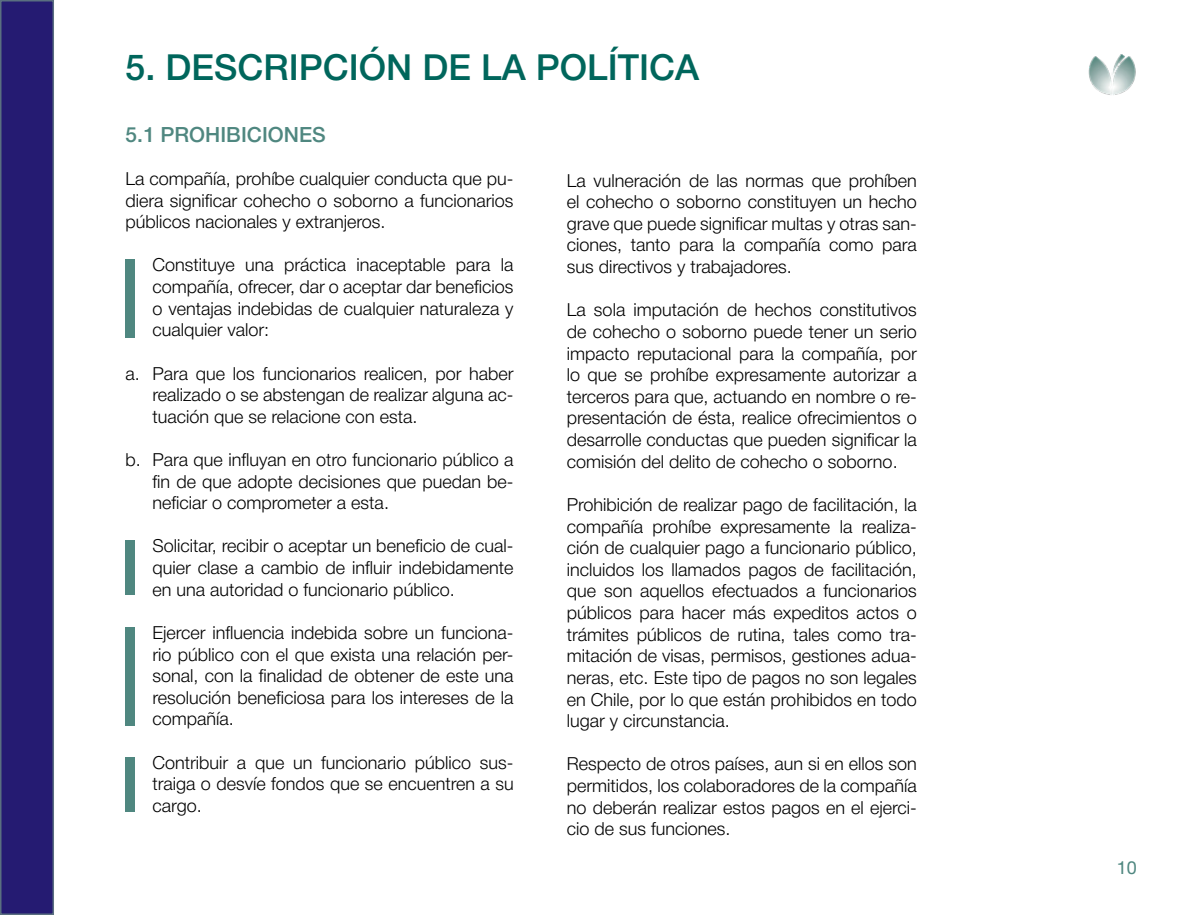
<style>
.page{position:relative;width:1191px;height:915px;background:#fff}
.page>*{position:absolute;margin:0;border:0;box-sizing:border-box;transform-origin:0 0}
.t1{font:500 36px "Helvetica Neue";color:#00665c}
.t2{font:500 21px "Helvetica Neue";color:#4f8780}
.t3{font:300 18px/21.6px "Helvetica Neue";color:#000;text-align:justify}
.t4{font:18px "Helvetica Neue";color:#4f8780}
</style>
<div class="page">
<div style="left:0;top:0;width:54px;height:914px;background:#251b72;border:2px solid #5a6f80"></div>
<img style="left:1088px;top:54px;width:48px;height:41px">
<div style="left:125px;top:259px;width:10px;height:79px;background:#4f8780"></div>
<div style="left:125px;top:540px;width:10px;height:54px;background:#4f8780"></div>
<div style="left:125px;top:757px;width:10px;height:54px;background:#4f8780"></div>
<div style="left:125px;top:626px;width:10px;height:99px;background:#4f8780"></div>
<h1 class="t1" style="left:125px;top:38px;width:575px">5. DESCRIPCIÓN DE LA POLÍTICA</h1>
<p class="t2" style="left:125px;top:117px;width:202px">5.1 PROHIBICIONES</p>
<p class="t3" style="left:125px;top:166px;width:390px">La compañía, prohíbe cualquier conducta que pu&shy;diera significar cohecho o soborno a funcionarios públicos nacionales y extranjeros.</p>
<p class="t3" style="left:152px;top:253px;width:362px;text-indent:-27px">• Constituye una práctica inaceptable para la compañía, ofrecer, dar o aceptar dar beneficios o ventajas indebidas de cualquier naturaleza y cualquier valor:</p>
<p class="t3" style="left:152px;top:361px;width:363px;text-indent:-27px">a. Para que los funcionarios realicen, por haber realizado o se abstengan de realizar alguna ac&shy;tuación que se relacione con esta.</p>
<p class="t3" style="left:152px;top:447px;width:363px;text-indent:-27px">b. Para que influyan en otro funcionario público a fin de que adopte decisiones que puedan be&shy;neficiar o comprometer a esta.</p>
<p class="t3" style="left:152px;top:533px;width:362px;text-indent:-27px">• Solicitar, recibir o aceptar un beneficio de cual&shy;quier clase a cambio de influir indebidamente en una autoridad o funcionario público.</p>
<p class="t3" style="left:152px;top:620px;width:363px;text-indent:-27px">• Ejercer influencia indebida sobre un funciona&shy;rio público con el que exista una relación per&shy;sonal, con la finalidad de obtener de este una resolución beneficiosa para los intereses de la compañía.</p>
<p class="t3" style="left:152px;top:749px;width:363px;text-indent:-27px">• Contribuir a que un funcionario público sus&shy;traiga o desvíe fondos que se encuentren a su cargo.</p>
<p class="t3" style="left:567px;top:168px;width:351px">La vulneración de las normas que prohíben el cohecho o soborno constituyen un hecho grave que puede significar multas y otras san&shy;ciones, tanto para la compañía como para sus directivos y trabajadores.</p>
<p class="t3" style="left:567px;top:298px;width:351px">La sola imputación de hechos constitutivos de cohecho o soborno puede tener un serio impacto reputacional para la compañía, por lo que se prohíbe expresamente autorizar a terceros para que, actuando en nombre o re&shy;presentación de ésta, realice ofrecimientos o desarrolle conductas que pueden significar la comisión del delito de cohecho o soborno.</p>
<p class="t3" style="left:567px;top:492px;width:351px">Prohibición de realizar pago de facilitación, la compañía prohíbe expresamente la realiza&shy;ción de cualquier pago a funcionario público, incluidos los llamados pagos de facilitación, que son aquellos efectuados a funcionarios públicos para hacer más expeditos actos o trámites públicos de rutina, tales como tra&shy;mitación de visas, permisos, gestiones adua&shy;neras, etc. Este tipo de pagos no son legales en Chile, por lo que están prohibidos en todo lugar y circunstancia.</p>
<p class="t3" style="left:567px;top:751px;width:351px">Respecto de otros países, aun si en ellos son permitidos, los colaboradores de la compañía no deberán realizar estos pagos en el ejerci&shy;cio de sus funciones.</p>
<p class="t4" style="left:1117px;top:854px;width:22px">10</p>
</div>
